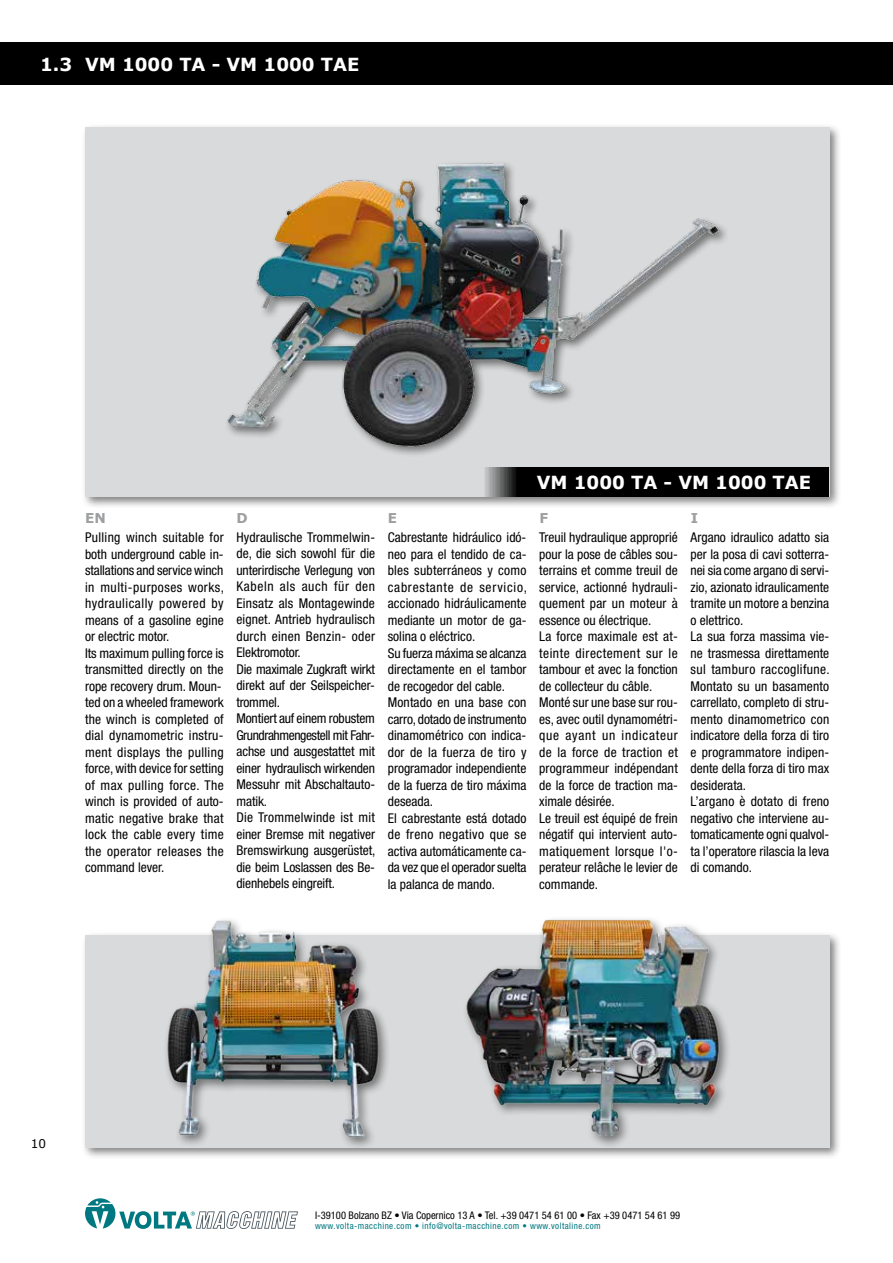
<style>
.page{position:relative;width:893px;height:1263px;background:#fff}
.page>*{position:absolute;margin:0;border:0;box-sizing:border-box;transform-origin:0 0}
.t1{font:700 18px "Verdana";color:#fff}
.t2{font:condensed 13.5px/16.5px "Helvetica Neue";color:#000}
.t3{font:700 13.5px "Verdana";color:#9c9e9f}
.t4{font:12px "Verdana";color:#000}
.t5{font:condensed 10.5px "Helvetica Neue";color:#000}
.t6{font:condensed 9px "Helvetica Neue";letter-spacing:.05em;color:#007881}
</style>
<div class="page">
<svg style="left:85px;top:1198px;width:213px;height:31px"></svg>
<div style="left:0;top:43px;width:893px;height:42px;background:#000"></div>
<div style="left:81px;top:124px;width:760px;height:386px;background:#000;opacity:.5"></div>
<div style="left:85px;top:128px;width:744px;height:369px;background:#d9dadb"></div>
<div style="left:81px;top:931px;width:760px;height:229px;background:#000;opacity:.5"></div>
<div style="left:85px;top:935px;width:744px;height:213px;background:#d9dadb"></div>
<img style="left:227px;top:163px;width:499px;height:292px">
<div style="left:484px;top:467px;width:345px;height:30px;background:#000"></div>
<div style="left:462px;top:915px;width:270px;height:234px;background:#000;opacity:.5"></div>
<img style="left:465px;top:918px;width:256px;height:217px">
<div style="left:163px;top:916px;width:228px;height:234px;background:#000;opacity:.5"></div>
<img style="left:165px;top:916px;width:216px;height:228px">
<h1 class="t1" style="left:40px;top:51px;width:34px">1.3</h1>
<h1 class="t1" style="left:85px;top:52px;width:276px">VM 1000 TA - VM 1000 TAE</h1>
<h1 class="t1" style="left:537px;top:469px;width:276px">VM 1000 TA - VM 1000 TAE</h1>
<p class="t3" style="left:85px;top:508px;width:22px">EN</p>
<p class="t3" style="left:237px;top:508px;width:13px">D</p>
<p class="t3" style="left:388px;top:508px;width:11px">E</p>
<p class="t3" style="left:539px;top:508px;width:10px">F</p>
<p class="t3" style="left:691px;top:508px;width:9px">I</p>
<p class="t2" style="left:85px;top:529px;width:141px">Pulling winch suitable for both underground cable in&shy;stallations and service winch in multi-purposes works, hydraulically powered by means of a gasoline egine or electric motor.<br>Its maximum pulling force is transmitted directly on the rope recovery drum. Moun&shy;ted on a wheeled framework the winch is completed of dial dynamometric instru&shy;ment displays the pulling force, with device for setting of max pulling force. The winch is provided of auto&shy;matic negative brake that lock the cable every time the operator releases the command lever.</p>
<p class="t2" style="left:388px;top:529px;width:141px">Cabrestante hidráulico idó&shy;neo para el tendido de ca&shy;bles subterráneos y como cabrestante de servicio, accionado hidráulicamente mediante un motor de ga&shy;solina o eléctrico.<br>Su fuerza máxima se alcanza directamente en el tambor de recogedor del cable.<br>Montado en una base con carro, dotado de instrumento dinamométrico con indica&shy;dor de la fuerza de tiro y programador independiente de la fuerza de tiro máxima deseada.<br>El cabrestante está dotado de freno negativo que se activa automáticamente ca&shy;da vez que el operador suelta la palanca de mando.</p>
<p class="t2" style="left:539px;top:529px;width:140px">Treuil hydraulique approprié pour la pose de câbles sou&shy;terrains et comme treuil de service, actionné hydrauli&shy;quement par un moteur à essence ou électrique.<br>La force maximale est at&shy;teinte directement sur le tambour et avec la fonction de collecteur du câble.<br>Monté sur une base sur rou&shy;es, avec outil dynamométri&shy;que ayant un indicateur de la force de traction et programmeur indépendant de la force de traction ma&shy;ximale désirée.<br>Le treuil est équipé de frein négatif qui intervient auto&shy;matiquement lorsque l'o&shy;perateur relâche le levier de commande.</p>
<p class="t2" style="left:691px;top:529px;width:141px">Argano idraulico adatto sia per la posa di cavi sotterra&shy;nei sia come argano di servi&shy;zio, azionato idraulicamente tramite un motore a benzina o elettrico.<br>La sua forza massima vie&shy;ne trasmessa direttamente sul tamburo raccoglifune.<br>Montato su un basamento carrellato, completo di stru&shy;mento dinamometrico con indicatore della forza di tiro e programmatore indipen&shy;dente della forza di tiro max desiderata.<br>L’argano è dotato di freno negativo che interviene au&shy;tomaticamente ogni qualvol&shy;ta l’operatore rilascia la leva di comando.</p>
<p class="t2" style="left:236px;top:529px;width:141px">Hydraulische Trommelwin&shy;de, die sich sowohl für die unterirdische Verlegung von<br>Kabeln als auch für den<br>Einsatz als Montagewinde eignet. Antrieb hydraulisch durch einen Benzin- oder<br>Elektromotor.<br>Die maximale Zugkraft wirkt direkt auf der Seilspeicher&shy;trommel.<br>Montiert auf einem robustem<br>Grundrahmengestell mit Fahr&shy;achse und ausgestattet mit einer hydraulisch wirkenden<br>Messuhr mit Abschaltauto&shy;matik.<br>Die Trommelwinde ist mit einer Bremse mit negativer<br>Bremswirkung ausgerüstet, die beim Loslassen des Be&shy;dienhebels eingreift.</p>
<p class="t4" style="left:31px;top:1135px;width:17px">10</p>
<p class="t5" style="left:315px;top:1209px;width:367px">I-39100 Bolzano BZ • Via Copernico 13 A • Tel. +39 0471 54 61 00 • Fax +39 0471 54 61 99</p>
<p class="t6" style="left:315px;top:1221px;width:287px">www.volta-macchine.com • info@volta-macchine.com • www.voltaline.com</p>
</div>
